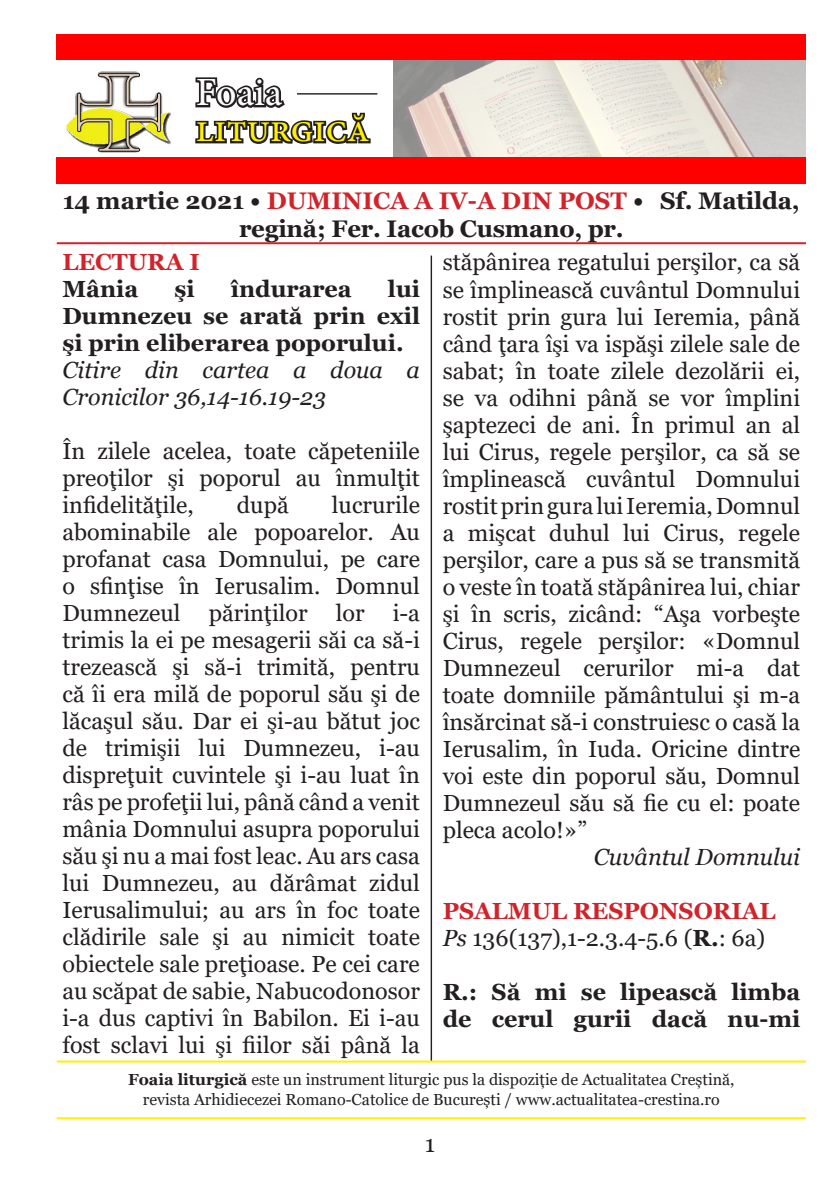
<style>
.page{position:relative;width:840px;height:1191px;background:#fff}
.page>*{position:absolute;margin:0;border:0;box-sizing:border-box;transform-origin:0 0}
.t1{font:40px "Minion Pro";color:#fff101}
.t2{font:40px "Minion Pro";color:#fff}
.t3{font:700 24px/28px "Georgia";letter-spacing:-.01em;color:#231f20;text-align:center}
.t4{font:24px "Georgia";color:#231f20}
.t5{font:23.2px/27px "Georgia";color:#231f20;text-align:justify}
.t6{font:700 23.2px/27px "Georgia";color:#231f20;text-align:justify}
.t7{font:italic 23.2px/27px "Georgia";color:#231f20}
.t8{font:700 23.2px "Georgia";color:#d1232a}
.t9{font:16px/19.2px "Georgia";color:#231f20;text-align:center}
.s1{color:#d1232a}
.s2{font-weight:700;color:#d1232a}
.s3{font-style:italic}
.s4{font-weight:700}
</style>
<div class="page">
<img style="left:393px;top:60px;width:412px;height:98px">
<img style="left:57px;top:71px;width:115px;height:87px">
<div style="left:57px;top:158px;width:748px;height:26px;background:#f00"></div>
<hr style="left:57px;top:242px;width:748px;height:2px;background:#d1232a">
<hr style="left:57px;top:1117px;width:748px;height:2px;background:#fff101">
<hr style="left:57px;top:1060px;width:748px;height:2px;background:#fff101">
<div style="left:57px;top:34px;width:748px;height:26px;background:#f00"></div>
<svg style="left:195px;top:77px;width:176px;height:67px"></svg>
<hr style="left:297px;top:93px;width:80px;height:2px;background:#231f20">
<hr style="left:430px;top:255px;width:2px;height:805px;background:#231f20">
<h1 class="t2" style="left:196px;top:66px;width:88px">Foaia</h1>
<h1 class="t1" style="left:196px;top:102px;width:175px">liturgică</h1>
<p class="t3" style="left:63px;top:187px;width:738px">14 martie 2021 • <span class="s1">DUMINICA A IV-A DIN POST</span> • Sf. Matilda, regină; Fer. Iacob Cusmano, pr.</p>
<p class="t8" style="left:62px;top:247px;width:139px">LECTURA I</p>
<p class="t6" style="left:62px;top:275px;width:77px">Mânia</p>
<p class="t6" style="left:174px;top:275px;width:22px">şi</p>
<p class="t6" style="left:231px;top:275px;width:122px">îndurarea</p>
<p class="t6" style="left:62px;top:275px;width:359px;text-indent:325px">lui Dumnezeu se arată prin exil şi prin eliberarea poporului.</p>
<p class="t7" style="left:62px;top:357px;width:359px">Citire din cartea a doua a<br>Cronicilor 36,14-16.19-23</p>
<p class="t5" style="left:62px;top:438px;width:359px">În zilele acelea, toate căpeteniile preoţilor şi poporul au înmulţit infidelităţile,</p>
<p class="t5" style="left:62px;top:492px;width:359px;text-indent:269px">lucrurile abominabile ale popoarelor. Au profanat casa Domnului, pe care o sfinţise în Ierusalim. Domnul Dumnezeul părinţilor lor i-a trimis la ei pe mesagerii săi ca să-i trezească şi să-i trimită, pentru că îi era milă de poporul său şi de lăcaşul său. Dar ei şi-au bătut joc de trimişii lui Dumnezeu, i-au dispreţuit cuvintele şi i-au luat în râs pe profeţii lui, până când a venit mânia Domnului asupra poporului său şi nu a mai fost leac. Au ars casa lui Dumnezeu, au dărâmat zidul Ierusalimului; au ars în foc toate clădirile sale şi au nimicit toate obiectele sale preţioase. Pe cei care au scăpat de sabie, Nabucodonosor i-a dus captivi în Babilon. Ei i-au fost sclavi lui şi fiilor săi până la</p>
<p class="t5" style="left:237px;top:492px;width:53px">după</p>
<p class="t5" style="left:442px;top:249px;width:359px">stăpânirea regatului perşilor, ca să se împlinească cuvântul Domnului rostit prin gura lui Ieremia, până când ţara îşi va ispăşi zilele sale de sabat; în toate zilele dezolării ei, se va odihni până se vor împlini şaptezeci de ani. În primul an al lui Cirus, regele perşilor, ca să se împlinească cuvântul Domnului rostit prin gura lui Ieremia, Domnul a mişcat duhul lui Cirus, regele perşilor, care a pus să se transmită o veste în toată stăpânirea lui, chiar şi în scris, zicând: “Aşa vorbeşte Cirus, regele perşilor: «Domnul Dumnezeul cerurilor mi-a dat toate domniile pământului şi m-a însărcinat să-i construiesc o casă la Ierusalim, în Iuda. Oricine dintre voi este din poporul său, Domnul Dumnezeul său să fie cu el: poate pleca acolo!»”</p>
<p class="t7" style="left:593px;top:843px;width:208px">Cuvântul Domnului</p>
<p class="t5" style="left:442px;top:898px;width:334px"><span class="s2">PSALMUL RESPONSORIAL<br></span><span class="s3">Ps</span> 136(137),1-2.3.4-5.6 (<span class="s4">R.</span>: 6a)</p>
<p class="t6" style="left:442px;top:978px;width:359px">R.: Să mi se lipească limba de cerul gurii dacă nu-mi</p>
<p class="t9" style="left:128px;top:1070px;width:607px"><span class="s4">Foaia liturgică</span> este un instrument liturgic pus la dispoziție de Actualitatea Creștină, revista Arhidiecezei Romano-Catolice de București / www.actualitatea-crestina.ro</p>
<p class="t4" style="left:424px;top:1129px;width:12px">1</p>
</div>
